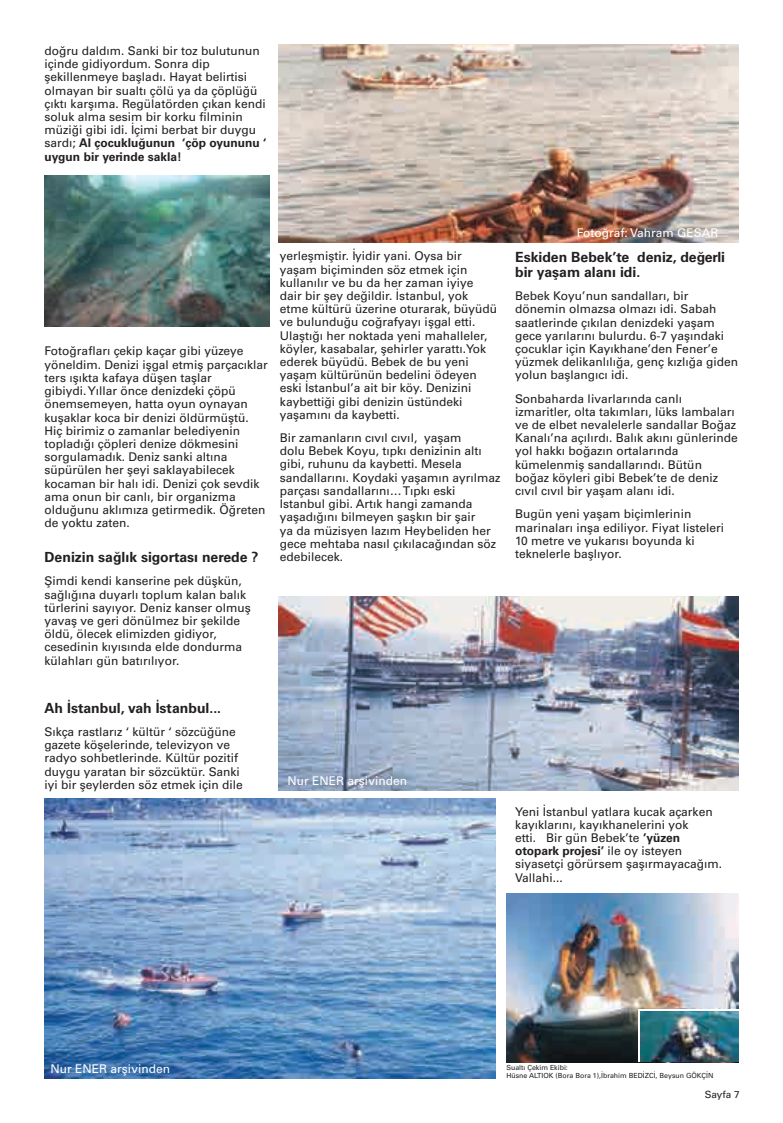
<style>
.page{position:relative;width:783px;height:1123px;background:#fff}
.page>*{position:absolute;margin:0;border:0;box-sizing:border-box;transform-origin:0 0}
.t1{font:700 14px/15px "Univers";color:#231f20}
.t2{font:500 12px/13.2px "Univers";color:#231f20}
.t3{font:500 12px "Univers";color:#fff}
.t4{font:500 10px "Univers";color:#231f20}
.t5{font:500 7px/8.4px "Univers";color:#231f20}
.s1{font-weight:700}
</style>
<div class="page">
<img style="left:506px;top:893px;width:232px;height:169px">
<div style="left:638px;top:1010px;width:100px;height:52px;background:#fff"></div>
<img style="left:640px;top:1011px;width:98px;height:50px">
<img style="left:45px;top:176px;width:224px;height:150px">
<img style="left:45px;top:798px;width:450px;height:280px">
<img style="left:279px;top:45px;width:459px;height:197px">
<img style="left:279px;top:596px;width:459px;height:194px">
<p class="t2" style="left:45px;top:44px;width:223px">doğru daldım. Sanki bir toz bulutunun içinde gidiyordum. Sonra dip şekillenmeye başladı. Hayat belirtisi olmayan bir sualtı çölü ya da çöplüğü çıktı karşıma. Regülatörden çıkan kendi soluk alma sesim bir korku filminin müziği gibi idi. İçimi berbat bir duygu sardı; <span class="s1">Al çocukluğunun ‘çöp oyununu ‘ uygun bir yerinde sakla!</span></p>
<p class="t2" style="left:45px;top:344px;width:225px">Fotoğrafları çekip kaçar gibi yüzeye yöneldim. Denizi işgal etmiş parçacıklar ters ışıkta kafaya düşen taşlar<br>gibiydi. Yıllar önce denizdeki çöpü önemsemeyen, hatta oyun oynayan kuşaklar koca bir denizi öldürmüştü.<br>Hiç birimiz o zamanlar belediyenin topladığı çöpleri denize dökmesini sorgulamadık. Deniz sanki altına süpürülen her şeyi saklayabilecek kocaman bir halı idi. Denizi çok sevdik ama onun bir canlı, bir organizma olduğunu aklımıza getirmedik. Öğreten de yoktu zaten.</p>
<p class="t1" style="left:45px;top:549px;width:215px">Denizin sağlık sigortası nerede ?</p>
<p class="t2" style="left:45px;top:574px;width:208px">Şimdi kendi kanserine pek düşkün, sağlığına duyarlı toplum kalan balık türlerini sayıyor. Deniz kanser olmuş yavaş ve geri dönülmez bir şekilde öldü, ölecek elimizden gidiyor, cesedinin kıyısında elde dondurma külahları gün batırılıyor.</p>
<p class="t1" style="left:45px;top:700px;width:178px">Ah İstanbul, vah İstanbul...</p>
<p class="t2" style="left:45px;top:725px;width:200px">Sıkça rastlarız ‘ kültür ‘ sözcüğüne gazete köşelerinde, televizyon ve radyo sohbetlerinde. Kültür pozitif duygu yaratan bir sözcüktür. Sanki iyi bir şeylerden söz etmek için dile</p>
<p class="t2" style="left:280px;top:249px;width:219px">yerleşmiştir. İyidir yani. Oysa bir yaşam biçiminden söz etmek için kullanılır ve bu da her zaman iyiye dair bir şey değildir. İstanbul, yok etme kültürü üzerine oturarak, büyüdü ve bulunduğu coğrafyayı işgal etti.<br>Ulaştığı her noktada yeni mahalleler, köyler, kasabalar, şehirler yarattı.Yok ederek büyüdü. Bebek de bu yeni yaşam kültürünün bedelini ödeyen eski İstanbul’a ait bir köy. Denizini kaybettiği gibi denizin üstündeki yaşamını da kaybetti.</p>
<p class="t2" style="left:280px;top:431px;width:222px">Bir zamanların cıvıl cıvıl, yaşam<br>dolu Bebek Koyu, tıpkı denizinin altı gibi, ruhunu da kaybetti. Mesela sandallarını. Koydaki yaşamın ayrılmaz parçası sandallarını… Tıpkı eski İstanbul gibi. Artık hangi zamanda yaşadığını bilmeyen şaşkın bir şair<br>ya da müzisyen lazım Heybeliden her gece mehtaba nasıl çıkılacağından söz edebilecek.</p>
<p class="t3" style="left:287px;top:773px;width:121px">Nur ENER arşivinden</p>
<p class="t3" style="left:576px;top:225px;width:143px">Fotoğraf: Vahram GESAR</p>
<p class="t1" style="left:515px;top:249px;width:211px">Eskiden Bebek’te deniz, değerli bir yaşam alanı idi.</p>
<p class="t2" style="left:515px;top:289px;width:224px">Bebek Koyu’nun sandalları, bir dönemin olmazsa olmazı idi. Sabah saatlerinde çıkılan denizdeki yaşam gece yarılarını bulurdu. 6-7 yaşındaki çocuklar için Kayıkhane’den Fener’e yüzmek delikanlılığa, genç kızlığa giden yolun başlangıcı idi.</p>
<p class="t2" style="left:515px;top:392px;width:224px">Sonbaharda livarlarında canlı izmaritler, olta takımları, lüks lambaları ve de elbet nevalelerle sandallar Boğaz Kanalı’na açılırdı. Balık akını günlerinde yol hakkı boğazın ortalarında kümelenmiş sandallarındı. Bütün boğaz köyleri gibi Bebek’te de deniz cıvıl cıvıl bir yaşam alanı idi.</p>
<p class="t2" style="left:515px;top:507px;width:210px">Bugün yeni yaşam biçimlerinin marinaları inşa ediliyor. Fiyat listeleri<br>10 metre ve yukarısı boyunda ki teknelerle başlıyor.</p>
<p class="t2" style="left:515px;top:804px;width:208px">Yeni İstanbul yatlara kucak açarken kayıklarını, kayıkhanelerini yok<br>etti. Bir gün Bebek’te <span class="s1">’yüzen otopark projesi’</span> ile oy isteyen siyasetçi görürsem şaşırmayacağım.<br>Vallahi...</p>
<p class="t3" style="left:50px;top:1061px;width:121px">Nur ENER arşivinden</p>
<p class="t5" style="left:506px;top:1063px;width:209px">Sualtı Çekim Ekibi:<br>Hüsne ALTIOK (Bora Bora 1),İbrahim BEDİZCİ, Beysun GÖKÇİN</p>
<p class="t4" style="left:704px;top:1088px;width:36px">Sayfa 7</p>
</div>
